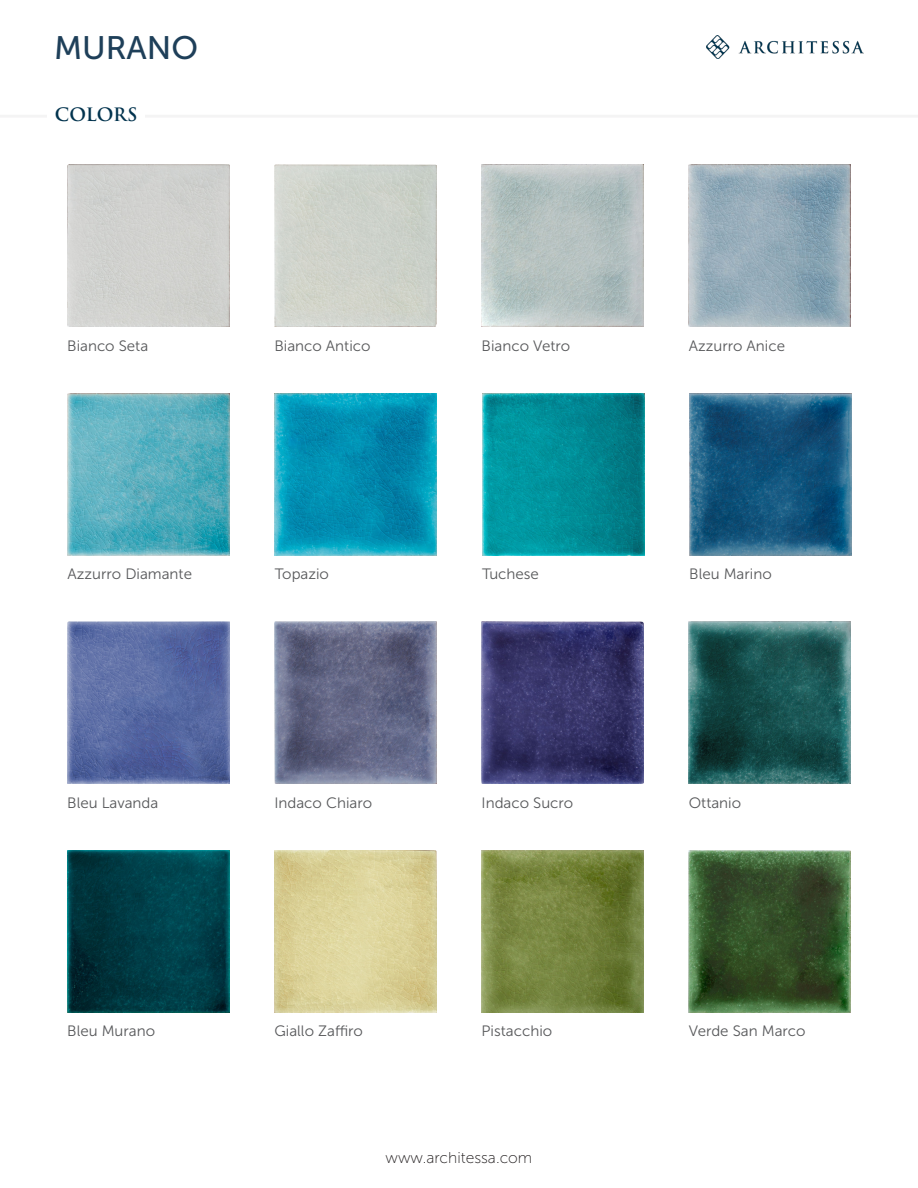
<style>
.page{position:relative;width:918px;height:1188px;background:#fff}
.page>*{position:absolute;margin:0;border:0;box-sizing:border-box;transform-origin:0 0}
.t1{font:32.4px "Museo Sans 500";color:#1e3f59}
.t2{font:600 18px "Trajan Pro 3";color:#02334e}
.t3{font:15.6px "Museo Sans 100";color:#231f20}
.t4{font:15px "Museo Sans 300";color:#57585a}
</style>
<div class="page">
<div style="left:67px;top:164px;width:162px;height:162px;background:#d1d2cf"></div>
<img style="left:274px;top:164px;width:162px;height:162px">
<img style="left:482px;top:164px;width:162px;height:162px">
<img style="left:689px;top:164px;width:162px;height:162px">
<img style="left:68px;top:393px;width:162px;height:162px">
<img style="left:275px;top:393px;width:162px;height:162px">
<img style="left:482px;top:393px;width:162px;height:162px">
<img style="left:689px;top:393px;width:162px;height:162px">
<img style="left:67px;top:622px;width:162px;height:162px">
<img style="left:274px;top:622px;width:162px;height:162px">
<img style="left:482px;top:622px;width:162px;height:162px">
<img style="left:689px;top:622px;width:162px;height:162px">
<img style="left:67px;top:850px;width:162px;height:162px">
<img style="left:274px;top:850px;width:162px;height:162px">
<img style="left:482px;top:850px;width:162px;height:162px">
<img style="left:689px;top:850px;width:162px;height:162px">
<img style="left:706px;top:36px;width:158px;height:23px">
<hr style="left:0;top:115px;width:918px;height:3px;background:#231f20">
<div style="left:47px;top:102px;width:98px;height:24px;background:#fff"></div>
<h1 class="t1" style="left:54px;top:30px;width:146px">MURANO</h1>
<p class="t2" style="left:55px;top:101px;width:84px">COLORS</p>
<p class="t4" style="left:67px;top:337px;width:83px">Bianco Seta</p>
<p class="t4" style="left:274px;top:337px;width:98px">Bianco Antico</p>
<p class="t4" style="left:482px;top:337px;width:90px">Bianco Vetro</p>
<p class="t4" style="left:689px;top:337px;width:98px">Azzurro Anice</p>
<p class="t4" style="left:68px;top:566px;width:126px">Azzurro Diamante</p>
<p class="t4" style="left:275px;top:566px;width:56px">Topazio</p>
<p class="t4" style="left:482px;top:566px;width:58px">Tuchese</p>
<p class="t4" style="left:689px;top:566px;width:84px">Bleu Marino</p>
<p class="t4" style="left:67px;top:795px;width:93px">Bleu Lavanda</p>
<p class="t4" style="left:274px;top:795px;width:99px">Indaco Chiaro</p>
<p class="t4" style="left:482px;top:795px;width:93px">Indaco Sucro</p>
<p class="t4" style="left:689px;top:795px;width:54px">Ottanio</p>
<p class="t4" style="left:67px;top:1023px;width:89px">Bleu Murano</p>
<p class="t4" style="left:274px;top:1023px;width:90px">Giallo Zaffiro</p>
<p class="t4" style="left:482px;top:1023px;width:72px">Pistacchio</p>
<p class="t4" style="left:689px;top:1023px;width:118px">Verde San Marco</p>
<p class="t3" style="left:386px;top:1149px;width:148px">www.architessa.com</p>
</div>
